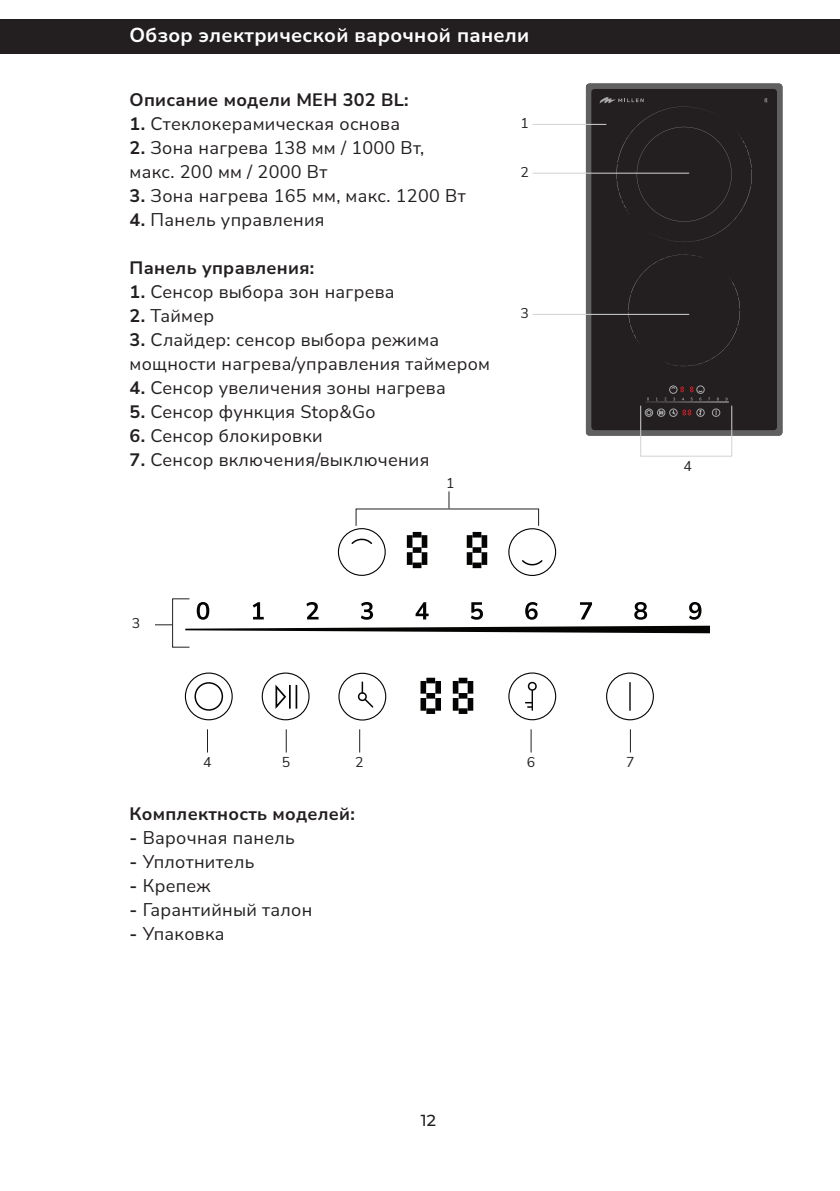
<style>
.page{position:relative;width:840px;height:1191px;background:#fff}
.page>*{position:absolute;margin:0;border:0;box-sizing:border-box;transform-origin:0 0}
.Заголовок_10_Bold_It{font:700 20px "Nunito Sans";letter-spacing:.015em;color:#fff}
.Заголовок_10_Bold_It-2{font:18px "Nunito Sans";letter-spacing:.015em;color:#231f20}
.Заголовок_10_Bold_It-3{font:700 18px "Nunito Sans";letter-spacing:.015em;color:#231f20}
.t1{font:500 16px "Montserrat";color:#231f20}
.Заголовок_9_Bold{font:14px "Nunito Sans";color:#231f20}
.s1{font-weight:700}
</style>
<div class="page">
<svg style="left:585px;top:84px;width:197px;height:351px;background:#302d2d"></svg>
<svg style="left:682px;top:409px;width:8px;height:6px"></svg>
<hr style="left:644px;top:401px;width:84px;height:1px;background:#a8a8a8">
<svg style="left:680px;top:386px;width:3px;height:14px"></svg>
<div style="left:669px;top:409px;width:7px;height:7px;border:1px solid #a8a8a8;border-radius:50%"></div>
<svg style="left:672px;top:410px;width:3px;height:5px"></svg>
<svg style="left:689px;top:386px;width:20px;height:14px"></svg>
<div style="left:669px;top:386px;width:7px;height:7px;border:1px solid #a8a8a8;border-radius:50%"></div>
<div style="left:711px;top:409px;width:8px;height:7px;border:1px solid #a8a8a8;border-radius:50%"></div>
<div style="left:696px;top:409px;width:8px;height:7px;border:1px solid #a8a8a8;border-radius:50%"></div>
<svg style="left:644px;top:409px;width:20px;height:7px"></svg>
<div style="left:628px;top:250px;width:111px;height:120px;background:#231f20"></div>
<div style="left:599px;top:97px;width:152px;height:147px;background:#231f20"></div>
<div style="left:0;top:19px;width:839px;height:35px;background:#231f20"></div>
<hr style="left:532px;top:124px;width:74px;height:1px;background:#d1d2d4">
<hr style="left:532px;top:173px;width:156px;height:1px;background:#d1d2d4">
<hr style="left:532px;top:314px;width:156px;height:1px;background:#d1d2d4">
<svg style="left:530px;top:729px;width:1px;height:23px"></svg>
<svg style="left:285px;top:729px;width:1px;height:23px"></svg>
<svg style="left:207px;top:729px;width:1px;height:23px"></svg>
<svg style="left:448px;top:491px;width:1px;height:17px"></svg>
<svg style="left:155px;top:624px;width:17px;height:1px"></svg>
<svg style="left:629px;top:729px;width:1px;height:23px"></svg>
<svg style="left:359px;top:729px;width:1px;height:23px"></svg>
<div style="left:639px;top:405px;width:92px;height:52px;border:1px solid #d1d2d4"></div>
<div style="left:172px;top:598px;width:18px;height:49px;border:1px solid #231f20"></div>
<div style="left:412px;top:562px;width:9px;height:6px;background:#040503"></div>
<div style="left:412px;top:547px;width:9px;height:6px;background:#040503"></div>
<div style="left:412px;top:532px;width:9px;height:5px;background:#040503"></div>
<div style="left:406px;top:552px;width:6px;height:13px;background:#040503"></div>
<div style="left:406px;top:535px;width:6px;height:13px;background:#040503"></div>
<div style="left:421px;top:552px;width:6px;height:13px;background:#040503"></div>
<div style="left:421px;top:535px;width:6px;height:13px;background:#040503"></div>
<div style="left:472px;top:562px;width:9px;height:6px;background:#040503"></div>
<div style="left:472px;top:547px;width:9px;height:6px;background:#040503"></div>
<div style="left:472px;top:532px;width:9px;height:5px;background:#040503"></div>
<div style="left:466px;top:552px;width:6px;height:13px;background:#040503"></div>
<div style="left:466px;top:535px;width:6px;height:13px;background:#040503"></div>
<div style="left:481px;top:552px;width:6px;height:13px;background:#040503"></div>
<div style="left:481px;top:535px;width:6px;height:13px;background:#040503"></div>
<div style="left:426px;top:708px;width:9px;height:6px;background:#040503"></div>
<div style="left:426px;top:693px;width:9px;height:5px;background:#040503"></div>
<div style="left:426px;top:677px;width:9px;height:6px;background:#040503"></div>
<div style="left:420px;top:698px;width:6px;height:12px;background:#040503"></div>
<div style="left:420px;top:681px;width:6px;height:12px;background:#040503"></div>
<div style="left:435px;top:698px;width:6px;height:12px;background:#040503"></div>
<div style="left:435px;top:681px;width:6px;height:12px;background:#040503"></div>
<div style="left:458px;top:708px;width:9px;height:6px;background:#040503"></div>
<div style="left:458px;top:693px;width:9px;height:5px;background:#040503"></div>
<div style="left:458px;top:677px;width:9px;height:6px;background:#040503"></div>
<div style="left:452px;top:698px;width:6px;height:12px;background:#040503"></div>
<div style="left:452px;top:681px;width:6px;height:12px;background:#040503"></div>
<div style="left:467px;top:698px;width:6px;height:12px;background:#040503"></div>
<div style="left:467px;top:681px;width:6px;height:12px;background:#040503"></div>
<svg style="left:185px;top:625px;width:524px;height:8px"></svg>
<svg style="left:197px;top:602px;width:12px;height:17px"></svg>
<svg style="left:252px;top:602px;width:11px;height:17px"></svg>
<svg style="left:306px;top:602px;width:12px;height:17px"></svg>
<svg style="left:360px;top:602px;width:13px;height:17px"></svg>
<svg style="left:415px;top:602px;width:13px;height:17px"></svg>
<svg style="left:471px;top:602px;width:11px;height:17px"></svg>
<svg style="left:525px;top:602px;width:12px;height:17px"></svg>
<svg style="left:580px;top:602px;width:11px;height:17px"></svg>
<svg style="left:634px;top:602px;width:12px;height:17px"></svg>
<svg style="left:689px;top:602px;width:12px;height:17px"></svg>
<div style="left:338px;top:672px;width:48px;height:48px;border:1px solid #040503;border-radius:50%"></div>
<svg style="left:357px;top:681px;width:17px;height:27px"></svg>
<div style="left:508px;top:528px;width:48px;height:48px;border:1px solid #040503;border-radius:50%"></div>
<svg style="left:522px;top:560px;width:21px;height:6px"></svg>
<div style="left:338px;top:528px;width:47px;height:48px;border:1px solid #040503;border-radius:50%"></div>
<svg style="left:351px;top:538px;width:21px;height:6px"></svg>
<div style="left:605px;top:672px;width:48px;height:48px;border:1px solid #040503;border-radius:50%"></div>
<svg style="left:629px;top:682px;width:1px;height:28px"></svg>
<div style="left:508px;top:672px;width:48px;height:48px;border:1px solid #040503;border-radius:50%"></div>
<svg style="left:525px;top:681px;width:11px;height:29px"></svg>
<svg style="left:184px;top:672px;width:126px;height:49px"></svg>
<div style="left:194px;top:682px;width:29px;height:28px;border:1px solid #040503;border-radius:50%"></div>
<svg style="left:763px;top:98px;width:4px;height:4px"></svg>
<p class="Заголовок_10_Bold_It" style="left:129px;top:21px;width:401px">Обзор электрической варочной панели</p>
<p class="Заголовок_10_Bold_It-3" style="left:129px;top:87px;width:280px">Описание модели MEH 302 BL:</p>
<p class="Заголовок_10_Bold_It-2" style="left:129px;top:111px;width:272px"><span class="s1">1.</span> Стеклокерамическая основа</p>
<p class="Заголовок_10_Bold_It-2" style="left:129px;top:135px;width:296px"><span class="s1">2.</span> Зона нагрева 138 мм / 1000 Вт,</p>
<p class="Заголовок_10_Bold_It-2" style="left:129px;top:159px;width:199px">макс. 200 мм / 2000 Вт</p>
<p class="Заголовок_10_Bold_It-2" style="left:129px;top:183px;width:337px"><span class="s1">3.</span> Зона нагрева 165 мм, макс. 1200 Вт</p>
<p class="Заголовок_10_Bold_It-2" style="left:129px;top:207px;width:196px"><span class="s1">4.</span> Панель управления</p>
<p class="Заголовок_10_Bold_It-3" style="left:129px;top:255px;width:186px">Панель управления:</p>
<p class="Заголовок_10_Bold_It-2" style="left:129px;top:279px;width:266px"><span class="s1">1.</span> Сенсор выбора зон нагрева</p>
<p class="Заголовок_10_Bold_It-2" style="left:129px;top:303px;width:86px"><span class="s1">2.</span> Таймер</p>
<p class="Заголовок_10_Bold_It-2" style="left:129px;top:327px;width:311px"><span class="s1">3.</span> Слайдер: сенсор выбора режима</p>
<p class="Заголовок_10_Bold_It-2" style="left:129px;top:351px;width:362px">мощности нагрева/управления таймером</p>
<p class="Заголовок_10_Bold_It-2" style="left:129px;top:375px;width:317px"><span class="s1">4.</span> Сенсор увеличения зоны нагрева</p>
<p class="Заголовок_10_Bold_It-2" style="left:129px;top:399px;width:247px"><span class="s1">5.</span> Сенсор функция Stop&amp;Go</p>
<p class="Заголовок_10_Bold_It-2" style="left:129px;top:423px;width:194px"><span class="s1">6.</span> Сенсор блокировки</p>
<p class="Заголовок_10_Bold_It-2" style="left:129px;top:447px;width:301px"><span class="s1">7.</span> Сенсор включения/выключения</p>
<p class="Заголовок_9_Bold" style="left:446px;top:473px;width:10px">1</p>
<p class="Заголовок_9_Bold" style="left:520px;top:114px;width:10px">1</p>
<p class="Заголовок_9_Bold" style="left:520px;top:162px;width:10px">2</p>
<p class="Заголовок_9_Bold" style="left:520px;top:304px;width:10px">3</p>
<p class="Заголовок_9_Bold" style="left:683px;top:456px;width:10px">4</p>
<p class="Заголовок_9_Bold" style="left:132px;top:614px;width:10px">3</p>
<p class="Заголовок_9_Bold" style="left:203px;top:752px;width:10px">4</p>
<p class="Заголовок_9_Bold" style="left:282px;top:752px;width:10px">5</p>
<p class="Заголовок_9_Bold" style="left:526px;top:752px;width:10px">6</p>
<p class="Заголовок_9_Bold" style="left:355px;top:752px;width:10px">2</p>
<p class="Заголовок_9_Bold" style="left:625px;top:752px;width:10px">7</p>
<p class="Заголовок_10_Bold_It-3" style="left:129px;top:801px;width:227px">Комплектность моделей:</p>
<p class="Заголовок_10_Bold_It-2" style="left:129px;top:825px;width:167px"><span class="s1">-</span> Варочная панель</p>
<p class="Заголовок_10_Bold_It-2" style="left:129px;top:849px;width:126px"><span class="s1">-</span> Уплотнитель</p>
<p class="Заголовок_10_Bold_It-2" style="left:129px;top:873px;width:83px"><span class="s1">-</span> Крепеж</p>
<p class="Заголовок_10_Bold_It-2" style="left:129px;top:897px;width:184px"><span class="s1">-</span> Гарантийный талон</p>
<p class="Заголовок_10_Bold_It-2" style="left:129px;top:921px;width:96px"><span class="s1">-</span> Упаковка</p>
<p class="t1" style="left:420px;top:1108px;width:17px">12</p>
</div>
